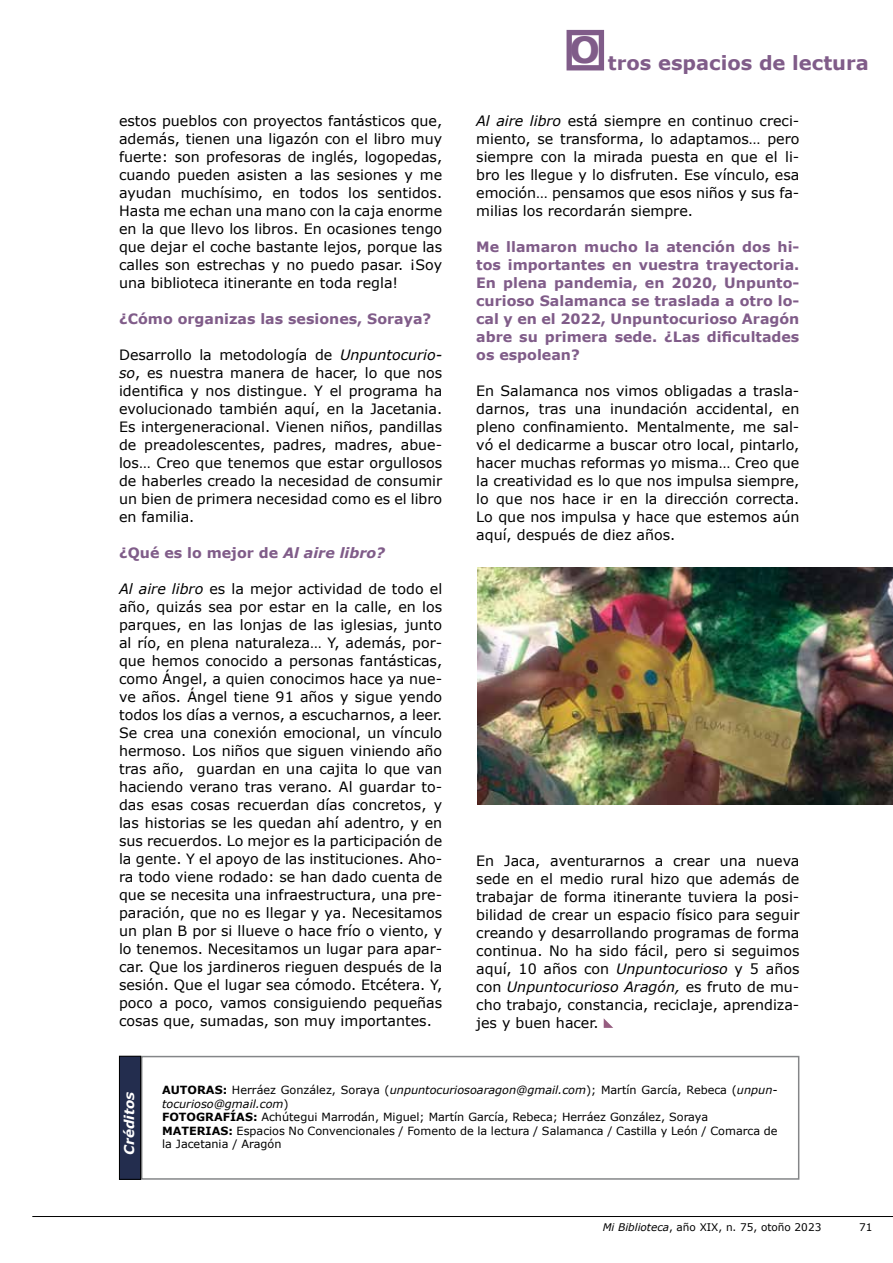
<style>
.page{position:relative;width:893px;height:1263px;background:#fff}
.page>*{position:absolute;margin:0;border:0;box-sizing:border-box;transform-origin:0 0}
.t1{font:700 19.5px "Verdana";color:#805c89}
.t2{font:14.25px/18px "Verdana";color:#000;text-align:justify}
.t3{font:700 14.25px/18px "Verdana";color:#805c89;text-align:justify}
.t4{font:italic 700 13.5px "Verdana";color:#fff}
.t5{font:11.25px/13.5px "Verdana";color:#000}
.t6{font:10.5px "Verdana";color:#000}
.s1{font-style:italic}
.s2{font-weight:700}
</style>
<div class="page">
<hr style="left:32px;top:1216px;width:861px;height:1px;background:#000">
<svg style="left:566px;top:30px;width:38px;height:40px"></svg>
<div style="left:141px;top:1056px;width:658px;height:124px;border:2px solid #848688"></div>
<div style="left:119px;top:1056px;width:22px;height:123px;background:#232d4e"></div>
<div style="left:119px;top:1056px;width:22px;height:124px;border:1px solid #000"></div>
<img style="left:477px;top:567px;width:416px;height:237px">
<svg style="left:604px;top:1018px;width:9px;height:10px"></svg>
<p class="t2" style="left:119px;top:111px;width:325px">estos pueblos con proyectos fantásticos que, además, tienen una ligazón con el libro muy fuerte: son profesoras de inglés, logopedas, cuando pueden asisten a las sesiones y me ayudan muchísimo, en todos los sentidos.<br>Hasta me echan una mano con la caja enorme en la que llevo los libros. En ocasiones tengo que dejar el coche bastante lejos, porque las calles son estrechas y no puedo pasar. ¡Soy una biblioteca itinerante en toda regla!</p>
<p class="t3" style="left:119px;top:309px;width:314px">¿Cómo organizas las sesiones, Soraya?</p>
<p class="t2" style="left:119px;top:345px;width:325px">Desarrollo la metodología de <span class="s1">Unpuntocurio&shy;so</span>, es nuestra manera de hacer, lo que nos identifica y nos distingue. Y el programa ha evolucionado también aquí, en la Jacetania.<br>Es intergeneracional. Vienen niños, pandillas de preadolescentes, padres, madres, abue&shy;los… Creo que tenemos que estar orgullosos de haberles creado la necesidad de consumir un bien de primera necesidad como es el libro en familia.</p>
<p class="t3" style="left:119px;top:543px;width:267px">¿Qué es lo mejor de <span class="s1">Al aire libro?</span></p>
<p class="t2" style="left:119px;top:579px;width:325px"><span class="s1">Al aire libro</span> es la mejor actividad de todo el año, quizás sea por estar en la calle, en los parques, en las lonjas de las iglesias, junto al río, en plena naturaleza… Y, además, por&shy;que hemos conocido a personas fantásticas, como Ángel, a quien conocimos hace ya nue&shy;ve años. Ángel tiene 91 años y sigue yendo todos los días a vernos, a escucharnos, a leer.<br>Se crea una conexión emocional, un vínculo hermoso. Los niños que siguen viniendo año tras año, guardan en una cajita lo que van haciendo verano tras verano. Al guardar to&shy;das esas cosas recuerdan días concretos, y las historias se les quedan ahí adentro, y en sus recuerdos. Lo mejor es la participación de la gente. Y el apoyo de las instituciones. Aho&shy;ra todo viene rodado: se han dado cuenta de que se necesita una infraestructura, una pre&shy;paración, que no es llegar y ya. Necesitamos un plan B por si llueve o hace frío o viento, y lo tenemos. Necesitamos un lugar para apar&shy;car. Que los jardineros rieguen después de la sesión. Que el lugar sea cómodo. Etcétera. Y, poco a poco, vamos consiguiendo pequeñas cosas que, sumadas, son muy importantes.</p>
<h1 class="t1" style="left:570px;top:49px;width:301px"><sup>O</sup> tros espacios de lectura</h1>
<p class="t2" style="left:476px;top:111px;width:325px"><span class="s1">Al aire libro</span> está siempre en continuo creci&shy;miento, se transforma, lo adaptamos… pero siempre con la mirada puesta en que el li&shy;bro les llegue y lo disfruten. Ese vínculo, esa emoción… pensamos que esos niños y sus fa&shy;milias los recordarán siempre.</p>
<p class="t3" style="left:476px;top:237px;width:325px">Me llamaron mucho la atención dos hi&shy;tos importantes en vuestra trayectoria.<br>En plena pandemia, en 2020, Unpunto&shy;curioso Salamanca se traslada a otro lo&shy;cal y en el 2022, Unpuntocurioso Aragón abre su primera sede. ¿Las dificultades os espolean?</p>
<p class="t2" style="left:476px;top:381px;width:325px">En Salamanca nos vimos obligadas a trasla&shy;darnos, tras una inundación accidental, en pleno confinamiento. Mentalmente, me sal&shy;vó el dedicarme a buscar otro local, pintarlo, hacer muchas reformas yo misma… Creo que la creatividad es lo que nos impulsa siempre, lo que nos hace ir en la dirección correcta.<br>Lo que nos impulsa y hace que estemos aún aquí, después de diez años.</p>
<p class="t2" style="left:476px;top:851px;width:325px">En Jaca, aventurarnos a crear una nueva sede en el medio rural hizo que además de trabajar de forma itinerante tuviera la posi&shy;bilidad de crear un espacio físico para seguir creando y desarrollando programas de forma continua. No ha sido fácil, pero si seguimos aquí, 10 años con <span class="s1">Unpuntocurioso</span> y 5 años con <span class="s1">Unpuntocurioso Aragón,</span> es fruto de mu&shy;cho trabajo, constancia, reciclaje, aprendiza&shy;jes y buen hacer.</p>
<p class="t4" style="left:120px;top:1155px;width:64px;rotate:-90deg">Créditos</p>
<p class="t5" style="left:162px;top:1083px;width:617px"><span class="s2">AUTORAS:</span> Herráez González, Soraya (<span class="s1">unpuntocuriosoaragon@gmail.com</span>); Martín García, Rebeca (<span class="s1">unpun&shy;tocurioso@gmail.com</span>)<br><span class="s2">FOTOGRAFÍAS:</span> Achútegui Marrodán, Miguel; Martín García, Rebeca; Herráez González, Soraya <span class="s2">MATERIAS:</span> Espacios No Convencionales / Fomento de la lectura / Salamanca / Castilla y León / Comarca de la Jacetania / Aragón</p>
<p class="t6" style="left:603px;top:1220px;width:220px"><span class="s1">Mi Biblioteca</span>, año XIX, n. 75, otoño 2023</p>
<p class="t6" style="left:859px;top:1220px;width:15px">71</p>
</div>
